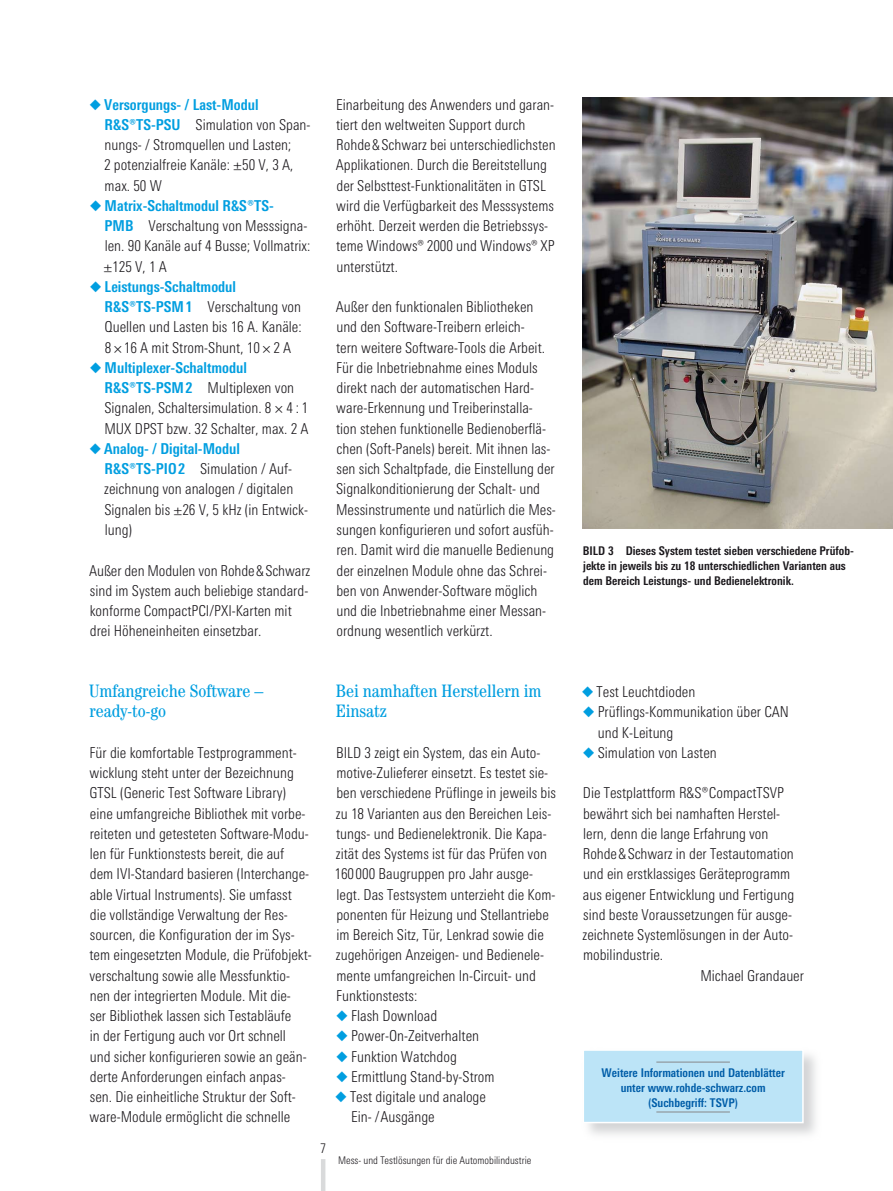
<style>
.page{position:relative;width:893px;height:1191px;background:#fff}
.page>*{position:absolute;margin:0;border:0;box-sizing:border-box;transform-origin:0 0}
.t1{font:condensed 18px/20.2px "Century";color:#009ee0}
.t2{font:300 15px/20.2px "RS Univers Cond";color:#1a171b}
.t3{font:700 12px/15px "RS Univers Cond";color:#1a171b}
.t4{font:700 12px/15px "RS Univers Cond";color:#005da8;text-align:center}
.t5{font:300 10.5px "RS Univers Cond";color:#1a171b}
.s1{color:#009ee0}
.s2{font-weight:700;color:#009ee0}
</style>
<div class="page">
<hr style="left:321px;top:1161px;width:4px;height:30px;background:#d9dadb">
<div style="left:581px;top:1047px;width:242px;height:95px;background:#c5c6c8;opacity:.75"></div>
<div style="left:583px;top:1050px;width:220px;height:72px;background:#bce4f7"></div>
<hr style="left:656px;top:1061px;width:74px;height:1px;background:#878889">
<hr style="left:656px;top:1111px;width:74px;height:1px;background:#878889">
<div style="left:583px;top:1049px;width:221px;height:74px;border:2px solid #fff"></div>
<img style="left:583px;top:98px;width:310px;height:431px">
<p class="t2" style="left:104px;top:94px;width:208px;text-indent:-15px"><span class="s1">◆</span> <span class="s2">Versorgungs- / Last-Modul<br>R&amp;S®TS-PSU</span> Simulation von Span&shy;nungs- / Stromquellen und Lasten;<br>2 potenzialfreie Kanäle: ±50 V, 3 A, max. 50 W</p>
<p class="t2" style="left:103px;top:195px;width:209px;text-indent:-14px"><span class="s1">◆</span> <span class="s2">Matrix-Schaltmodul R&amp;S®TS-<br>PMB</span> Verschaltung von Messsigna&shy;len. 90 Kanäle auf 4 Busse; Vollmatrix: ±125 V, 1 A</p>
<p class="t2" style="left:105px;top:276px;width:199px;text-indent:-15px"><span class="s1">◆</span> <span class="s2">Leistungs-Schaltmodul<br>R&amp;S®TS-PSM1</span> Verschaltung von<br>Quellen und Lasten bis 16 A. Kanäle:<br>8 ×16 A mit Strom-Shunt, 10 × 2 A</p>
<p class="t2" style="left:104px;top:357px;width:206px;text-indent:-15px"><span class="s1">◆</span> <span class="s2">Multiplexer-Schaltmodul<br>R&amp;S®TS-PSM2</span> Multiplexen von<br>Signalen, Schaltersimulation. 8 × 4 : 1<br>MUX DPST bzw. 32 Schalter, max. 2 A</p>
<p class="t2" style="left:104px;top:438px;width:205px;text-indent:-15px"><span class="s1">◆</span> <span class="s2">Analog- / Digital-Modul<br>R&amp;S®TS-PIO2</span> Simulation / Auf&shy;zeichnung von analogen / digitalen<br>Signalen bis ±26 V, 5 kHz (in Entwick&shy;lung)</p>
<p class="t2" style="left:89px;top:560px;width:223px">Außer den Modulen von Rohde&amp;Schwarz sind im System auch beliebige standard&shy;konforme CompactPCI/PXI-Karten mit drei Höheneinheiten einsetzbar.</p>
<p class="t1" style="left:89px;top:680px;width:176px">Umfangreiche Software – ready-to-go</p>
<p class="t2" style="left:89px;top:742px;width:223px">Für die komfortable Testprogramment&shy;wicklung steht unter der Bezeichnung GTSL (Generic Test Software Library) eine umfangreiche Bibliothek mit vorbe&shy;reiteten und getesteten Software-Modu&shy;len für Funktionstests bereit, die auf dem IVI-Standard basieren (Interchange&shy;able Virtual Instruments). Sie umfasst die vollständige Verwaltung der Res&shy;sourcen, die Konfiguration der im Sys&shy;tem eingesetzten Module, die Prüfobjekt&shy;verschaltung sowie alle Messfunktio&shy;nen der integrierten Module. Mit die-<br>ser Bibliothek lassen sich Testabläufe<br>in der Fertigung auch vor Ort schnell<br>und sicher konfigurieren sowie an geän&shy;derte Anforderungen einfach anpas&shy;sen. Die einheitliche Struktur der Soft&shy;ware-Module ermöglicht die schnelle</p>
<p class="t2" style="left:336px;top:94px;width:221px">Einarbeitung des Anwenders und garan&shy;tiert den weltweiten Support durch Rohde&amp;Schwarz bei unterschiedlichsten Applikationen. Durch die Bereitstellung der Selbsttest-Funktionalitäten in GTSL wird die Verfügbarkeit des Messsystems erhöht. Derzeit werden die Betriebssys&shy;teme Windows® 2000 und Windows® XP unterstützt.</p>
<p class="t2" style="left:336px;top:297px;width:222px">Außer den funktionalen Bibliotheken und den Software-Treibern erleich-<br>tern weitere Software-Tools die Arbeit.<br>Für die Inbetriebnahme eines Moduls direkt nach der automatischen Hard&shy;ware-Erkennung und Treiberinstalla&shy;tion stehen funktionelle Bedienoberflä&shy;chen (Soft-Panels) bereit. Mit ihnen las&shy;sen sich Schaltpfade, die Einstellung der Signalkonditionierung der Schalt- und Messinstrumente und natürlich die Mes&shy;sungen konfigurieren und sofort ausfüh&shy;ren. Damit wird die manuelle Bedienung der einzelnen Module ohne das Schrei&shy;ben von Anwender-Software möglich und die Inbetriebnahme einer Messan&shy;ordnung wesentlich verkürzt.</p>
<p class="t1" style="left:336px;top:680px;width:207px">Bei namhaften Herstellern im<br>Einsatz</p>
<p class="t2" style="left:335px;top:742px;width:223px">BILD 3 zeigt ein System, das ein Auto&shy;motive-Zulieferer einsetzt. Es testet sie&shy;ben verschiedene Prüflinge in jeweils bis zu 18 Varianten aus den Bereichen Leis&shy;tungs- und Bedienelektronik. Die Kapa&shy;zität des Systems ist für das Prüfen von 160000 Baugruppen pro Jahr ausge&shy;legt. Das Testsystem unterzieht die Kom&shy;ponenten für Heizung und Stellantriebe im Bereich Sitz, Tür, Lenkrad sowie die zugehörigen Anzeigen- und Bedienele&shy;mente umfangreichen In-Circuit- und Funktions-tests:</p>
<p class="t2" style="left:336px;top:1005px;width:103px"><span class="s1">◆</span> Flash Download</p>
<p class="t2" style="left:336px;top:1026px;width:144px"><span class="s1">◆</span> Power-On-Zeitverhalten</p>
<p class="t2" style="left:336px;top:1046px;width:122px"><span class="s1">◆</span> Funktion Watchdog</p>
<p class="t2" style="left:336px;top:1066px;width:160px"><span class="s1">◆</span> Ermittlung Stand-by-Strom</p>
<p class="t2" style="left:351px;top:1086px;width:136px;text-indent:-16px"><span class="s1">◆</span> Test digitale und analoge<br>Ein- /Ausgänge</p>
<p class="t5" style="left:338px;top:1153px;width:195px">Mess- und Testlösungen für die Automobilindustrie</p>
<p class="t3" style="left:583px;top:543px;width:272px">BILD 3 Dieses System testet sieben verschiedene Prüfob&shy;jekte in jeweils bis zu 18 unterschiedlichen Varianten aus dem Bereich Leistungs- und Bedienelektronik.</p>
<p class="t2" style="left:582px;top:681px;width:115px"><span class="s1">◆</span> Test Leuchtdioden</p>
<p class="t2" style="left:598px;top:702px;width:193px;text-indent:-15px"><span class="s1">◆</span> Prüflings-Kommunikation über CAN und K-Leitung</p>
<p class="t2" style="left:583px;top:742px;width:135px"><span class="s1">◆</span> Simulation von Lasten</p>
<p class="t2" style="left:583px;top:783px;width:203px">Die Testplattform R&amp;S®CompactTSVP</p>
<p class="t2" style="left:583px;top:803px;width:199px">bewährt sich bei namhaften Herstel-</p>
<p class="t2" style="left:583px;top:823px;width:187px">lern, denn die lange Erfahrung von</p>
<p class="t2" style="left:583px;top:843px;width:213px">Rohde&amp;Schwarz in der Testautomation</p>
<p class="t2" style="left:583px;top:864px;width:209px">und ein erstklassiges Geräteprogramm</p>
<p class="t2" style="left:583px;top:884px;width:213px">aus eigener Entwicklung und Fertigung</p>
<p class="t2" style="left:583px;top:904px;width:210px">sind beste Voraussetzungen für ausge-</p>
<p class="t2" style="left:583px;top:924px;width:212px">zeichnete Systemlösungen in der Auto-</p>
<p class="t2" style="left:583px;top:945px;width:82px">mobilindustrie.</p>
<p class="t2" style="left:700px;top:965px;width:105px">Michael Grandauer</p>
<p class="t4" style="left:602px;top:1064px;width:185px">Weitere Informationen und Datenblätter unter www.rohde-schwarz.com (Suchbegriff: TSVP)</p>
</div>
